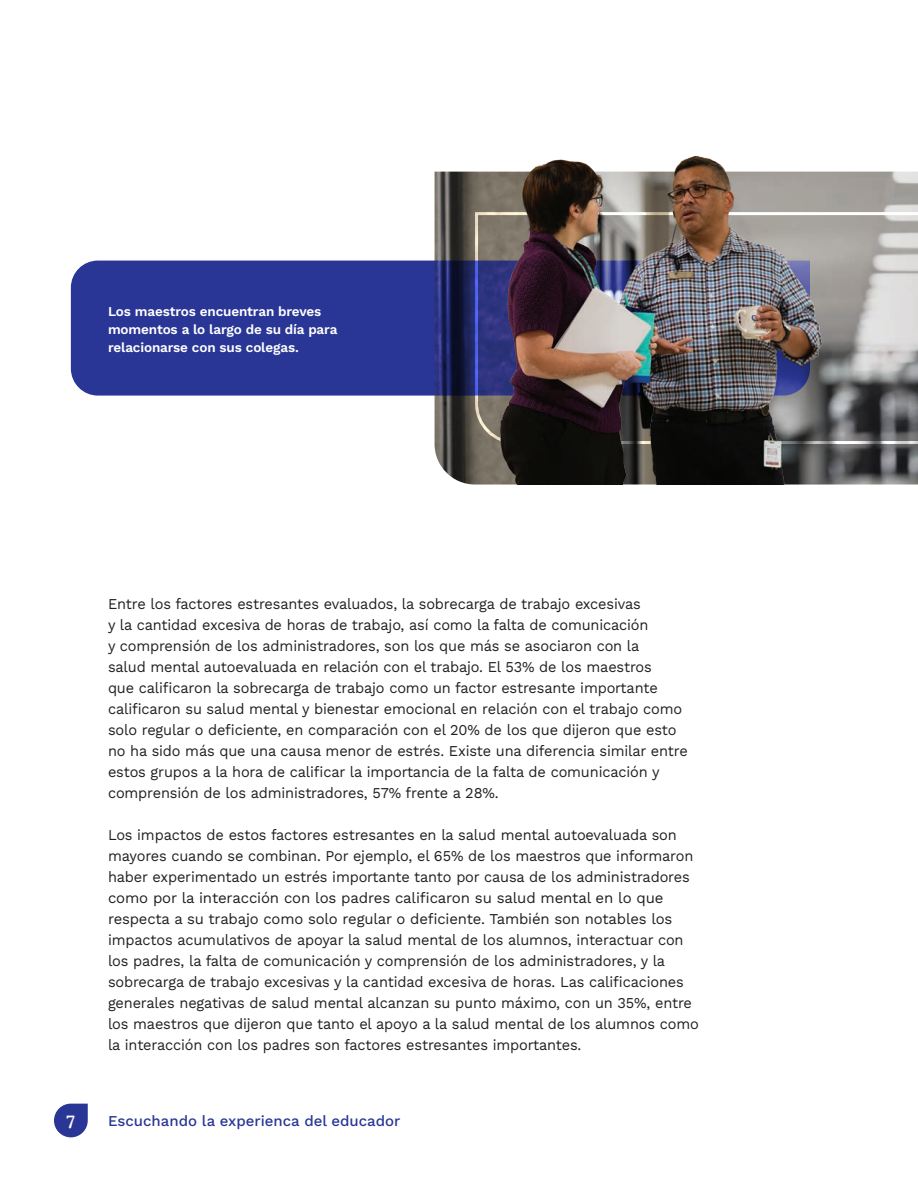
<style>
.page{position:relative;width:918px;height:1188px;background:#fff}
.page>*{position:absolute;margin:0;border:0;box-sizing:border-box;transform-origin:0 0}
.t1{font:700 18px "Lora";color:#fff}
.body-text{font:15px/21px "Work Sans";letter-spacing:-.01em;color:#231f20}
.t2{font:500 15px "Work Sans";color:#293695}
.captions{font:600 13.5px/18px "Work Sans";letter-spacing:-.01em;color:#fff}
</style>
<div class="page">
<div style="left:71px;top:261px;width:364px;height:135px;background:#293695"></div>
<img style="left:435px;top:155px;width:483px;height:330px">
<svg style="left:54px;top:1104px;width:34px;height:33px"></svg>
<p class="captions" style="left:108px;top:302px;width:231px">Los maestros encuentran breves momentos a lo largo de su día para relacionarse con sus colegas.</p>
<p class="body-text" style="left:108px;top:593px;width:581px">Entre los factores estresantes evaluados, la sobrecarga de trabajo excesivas<br>y la cantidad excesiva de horas de trabajo, así como la falta de comunicación<br>y comprensión de los administradores, son los que más se asociaron con la<br>salud mental autoevaluada en relación con el trabajo. El 53% de los maestros<br>que calificaron la sobrecarga de trabajo como un factor estresante importante calificaron su salud mental y bienestar emocional en relación con el trabajo como solo regular o deficiente, en comparación con el 20% de los que dijeron que esto no ha sido más que una causa menor de estrés. Existe una diferencia similar entre estos grupos a la hora de calificar la importancia de la falta de comunicación y comprensión de los administradores, 57% frente a 28%.</p>
<p class="body-text" style="left:108px;top:824px;width:592px">Los impactos de estos factores estresantes en la salud mental autoevaluada son mayores cuando se combinan. Por ejemplo, el 65% de los maestros que informaron haber experimentado un estrés importante tanto por causa de los administradores como por la interacción con los padres calificaron su salud mental en lo que respecta a su trabajo como solo regular o deficiente. También son notables los impactos acumulativos de apoyar la salud mental de los alumnos, interactuar con los padres, la falta de comunicación y comprensión de los administradores, y la sobrecarga de trabajo excesivas y la cantidad excesiva de horas. Las calificaciones generales negativas de salud mental alcanzan su punto máximo, con un 35%, entre los maestros que dijeron que tanto el apoyo a la salud mental de los alumnos como la interacción con los padres son factores estresantes importantes.</p>
<p class="t1" style="left:67px;top:1106px;width:10px">7</p>
<p class="t2" style="left:108px;top:1109px;width:294px">Escuchando la experienca del educador</p>
</div>
